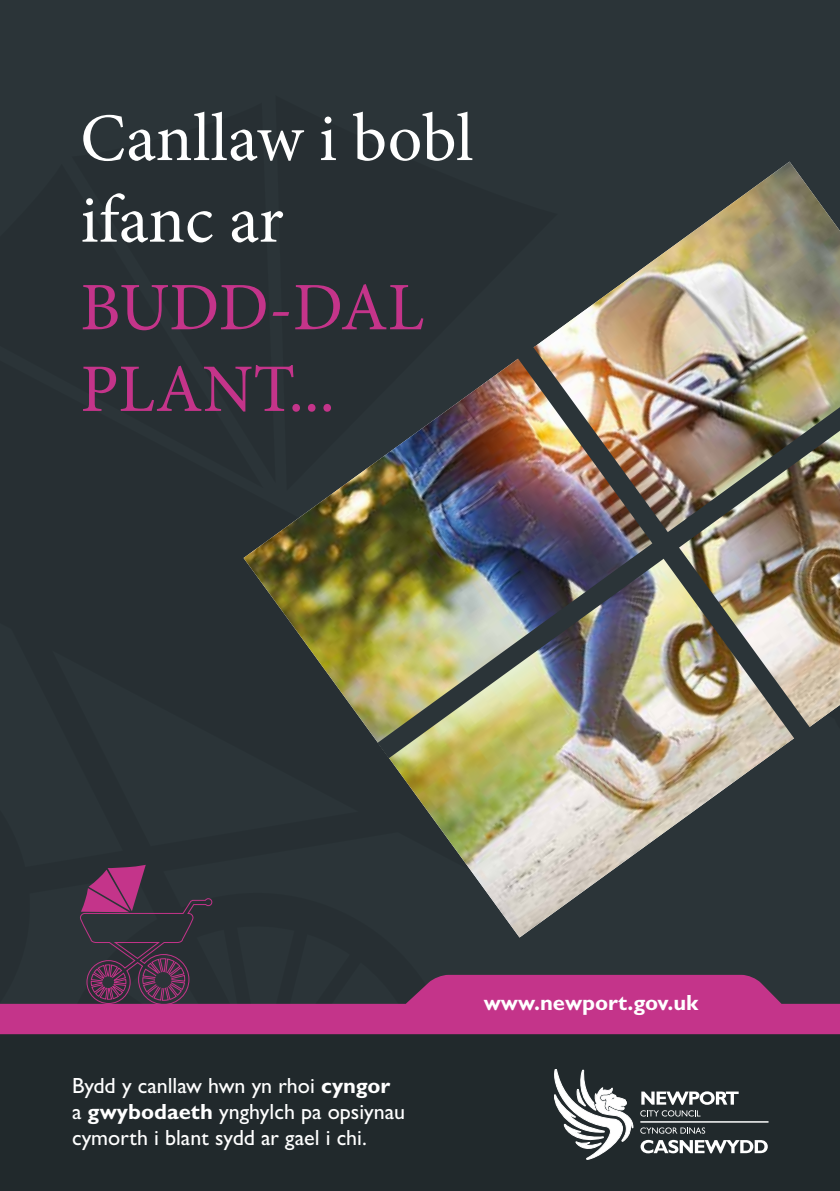
<style>
.page{position:relative;width:840px;height:1191px;background:#fff}
.page>*{position:absolute;margin:0;border:0;box-sizing:border-box;transform-origin:0 0}
.t1{font:68px/81.6px "Minion Pro";color:#fff}
.t2{font:68px/81.6px "Minion Pro";color:#c4348a}
.t3{font:500 22px/26.4px "Gill Sans MT Pro";color:#fff}
.t4{font:700 22px "Gill Sans MT Pro";color:#fff}
.s1{font-weight:700}
</style>
<div class="page">
<div style="left:0;top:0;width:839px;height:1191px;background:#2b3438"></div>
<div style="left:0;top:1034px;width:839px;height:157px;background:#21292c"></div>
<svg style="left:0;top:975px;width:839px;height:59px;fill:#c4348a"></svg>
<svg style="left:641px;top:1091px;width:97px;height:13px"></svg>
<svg style="left:640px;top:1110px;width:60px;height:6px"></svg>
<svg style="left:640px;top:1127px;width:64px;height:6px"></svg>
<svg style="left:640px;top:1139px;width:127px;height:14px"></svg>
<svg style="left:554px;top:1069px;width:78px;height:90px"></svg>
<hr style="left:640px;top:1121px;width:128px;height:1px;background:#fff">
<img style="left:243px;top:162px;width:596px;height:775px">
<img style="left:517px;top:346px;width:303px;height:61px">
<img style="left:377px;top:407px;width:462px;height:351px">
<svg style="left:79px;top:865px;width:134px;height:140px"></svg>
<div style="left:102px;top:976px;width:12px;height:12px;background:#2b3438;border-radius:50%"></div>
<div style="left:155px;top:972px;width:16px;height:16px;background:#2b3438;border-radius:50%"></div>
<h1 class="t1" style="left:80px;top:98px;width:394px">Canllaw i bobl ifanc ar</h1>
<h1 class="t2" style="left:80px;top:267px;width:345px">BUDD-DAL<br>PLANT...</h1>
<p class="t3" style="left:72px;top:1071px;width:334px">Bydd y canllaw hwn yn rhoi <span class="s1">cyngor </span>a <span class="s1">gwybodaeth</span> ynghylch pa opsiynau cymorth i blant sydd ar gael i chi.</p>
<p class="t4" style="left:483px;top:989px;width:216px">www.newport.gov.uk</p>
</div>
